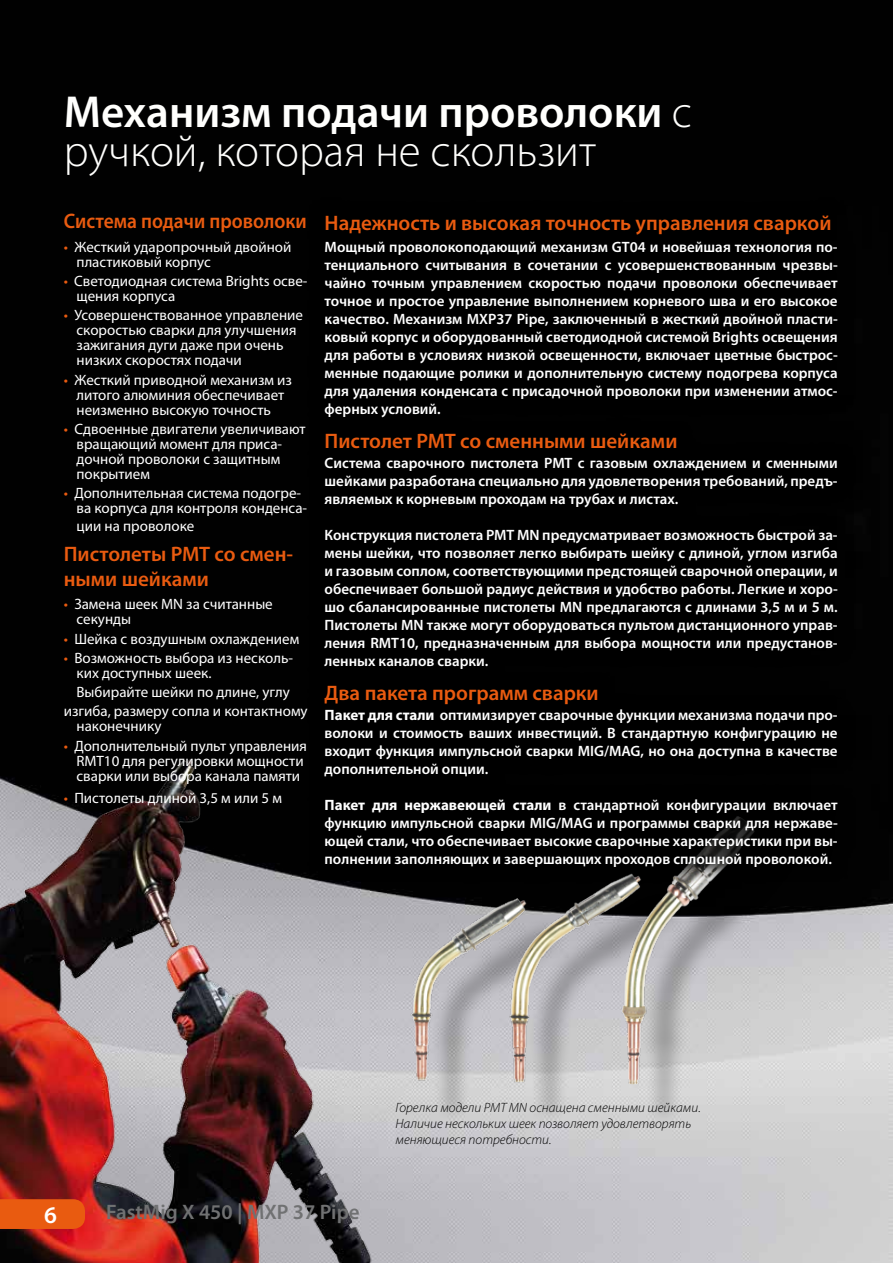
<style>
.page{position:relative;width:893px;height:1263px;background:#fff}
.page>*{position:absolute;margin:0;border:0;box-sizing:border-box;transform-origin:0 0}
.t1{font:300 45px/39px "Myriad Pro";color:#fffffd}
.t2{font:600 24px "Myriad Pro";color:#fff}
.t3{font:600 21px/25.2px "Myriad Pro";color:#e95b10}
.t4{font:600 21px "Myriad Pro";color:#e95b10;scale:.93 1}
.t5{font:600 21px "Myriad Pro";color:#707172}
.t6{font:600 15px/18px "Myriad Pro";color:#fff;text-align:justify}
.t7{font:15px/15px "Myriad Pro";color:#fff}
.t8{font:italic 300 13.5px/16.2px "Myriad Pro";color:#000}
.s1{font-weight:600}
.s2{font-weight:700}
.s3{color:#e95b10}
</style>
<div class="page">
<img style="left:0;top:0;width:893px;height:1263px">
<div style="left:430px;top:834px;width:367px;height:293px;background:#000;opacity:.25"></div>
<img style="left:417px;top:885px;width:365px;height:252px">
<img style="left:0;top:749px;width:417px;height:514px">
<div style="left:307px;top:197px;width:548px;height:688px;background:#000"></div>
<div style="left:0;top:1199px;width:85px;height:30px;background:#e95b10"></div>
<h1 class="t1" style="left:64px;top:92px;width:630px"><span class="s1">Механизм подачи проволоки</span> с ручкой, которая не скользит</h1>
<h3 class="t3" style="left:325px;top:209px;width:508px">Надежность и высокая точность управления сваркой</h3>
<p class="t6" style="left:325px;top:238px;width:515px">Мощный проволокоподающий механизм GT04 и новейшая технология по&shy;тенциального считывания в сочетании с усовершенствованным чрезвы&shy;чайно точным управлением скоростью подачи проволоки обеспечивает точное и простое управление выполнением корневого шва и его высокое качество. Механизм MXP37 Pipe, заключенный в жесткий двойной пласти&shy;ковый корпус и оборудованный светодиодной системой Brights освещения для работы в условиях низкой освещенности, включает цветные быстрос&shy;менные подающие ролики и дополнительную систему подогрева корпуса для удаления конденсата с присадочной проволоки при изменении атмос&shy;ферных условий.</p>
<h3 class="t3" style="left:325px;top:428px;width:354px">Пистолет PMT со сменными шейками</h3>
<p class="t6" style="left:325px;top:454px;width:515px">Система сварочного пистолета PMT с газовым охлаждением и сменными шейками разработана специально для удовлетворения требований, предъ&shy;являемых к корневым проходам на трубах и листах.</p>
<p class="t6" style="left:325px;top:526px;width:515px">Конструкция пистолета PMT MN предусматривает возможность быстрой за&shy;мены шейки, что позволяет легко выбирать шейку с длиной, углом изгиба и газовым соплом, соответствующими предстоящей сварочной операции, и обеспечивает большой радиус действия и удобство работы. Легкие и хоро&shy;шо сбалансированные пистолеты MN предлагаются с длинами 3,5 м и 5 м.<br>Пистолеты MN также могут оборудоваться пультом дистанционного управ&shy;ления RMT10, предназначенным для выбора мощности или предустанов&shy;ленных каналов сварки.</p>
<h3 class="t3" style="left:325px;top:680px;width:276px">Два пакета программ сварки</h3>
<p class="t6" style="left:325px;top:706px;width:515px"><span class="s2">Пакет для стали</span> оптимизирует сварочные функции механизма подачи про&shy;волоки и стоимость ваших инвестиций. В стандартную конфигурацию не входит функция импульсной сварки MIG/MAG, но она доступна в качестве дополнительной опции.</p>
<p class="t6" style="left:325px;top:796px;width:515px"><span class="s2">Пакет для нержавеющей стали</span> в стандартной конфигурации включает функцию импульсной сварки MIG/MAG и программы сварки для нержаве&shy;ющей стали, что обеспечивает высокие сварочные характеристики при вы&shy;полнении заполняющих и завершающих проходов сплошной проволокой.</p>
<h3 class="t4" style="left:64px;top:208px;width:263px">Система подачи проволоки</h3>
<p class="t7" style="left:77px;top:239px;width:216px;text-indent:-13px"><span class="s3">•</span> Жесткий ударопрочный двойной пластиковый корпус</p>
<p class="t7" style="left:77px;top:273px;width:233px;text-indent:-13px"><span class="s3">•</span> Светодиодная система Brights осве&shy;щения корпуса</p>
<p class="t7" style="left:77px;top:308px;width:228px;text-indent:-13px"><span class="s3">•</span> Усовершенствованное управление скоростью сварки для улучшения зажигания дуги даже при очень низких скоростях подачи</p>
<p class="t7" style="left:64px;top:372px;width:230px;text-align:center"><span class="s3">•</span> Жесткий приводной механизм из литого алюминия обеспечивает неизменно высокую точность</p>
<p class="t7" style="left:77px;top:421px;width:231px;text-indent:-13px"><span class="s3">•</span> Сдвоенные двигатели увеличивают вращающий момент для приса&shy;дочной проволоки с защитным покрытием</p>
<p class="t7" style="left:77px;top:485px;width:232px;text-indent:-13px"><span class="s3">•</span> Дополнительная система подогре&shy;ва корпуса для контроля конденса-</p>
<p class="t7" style="left:77px;top:518px;width:119px">ции на проволоке</p>
<h3 class="t3" style="left:64px;top:540px;width:231px">Пистолеты PMT со смен&shy;ными шейками</h3>
<p class="t7" style="left:77px;top:597px;width:198px;text-indent:-13px"><span class="s3">•</span> Замена шеек MN за считанные секунды</p>
<p class="t7" style="left:64px;top:631px;width:237px"><span class="s3">•</span> Шейка с воздушным охлаждением</p>
<p class="t7" style="left:77px;top:650px;width:218px;text-indent:-13px"><span class="s3">•</span> Возможность выбора из несколь&shy;ких доступных шеек.</p>
<p class="t7" style="left:64px;top:682px;width:245px;line-height:19.2px;text-align:center">Выбирайте шейки по длине, углу изгиба, размеру сопла и контактному</p>
<p class="t7" style="left:77px;top:718px;width:86px">наконечнику</p>
<p class="t7" style="left:77px;top:738px;width:232px;text-indent:-13px"><span class="s3">•</span> Дополнительный пульт управления<br>RMT10 для регулировки мощности сварки или выбора канала памяти</p>
<p class="t7" style="left:64px;top:790px;width:220px"><span class="s3">•</span> Пистолеты длиной 3,5 м или 5 м</p>
<h2 class="t2" style="left:44px;top:1200px;width:14px">6</h2>
<h3 class="t5" style="left:106px;top:1199px;width:255px">FastMig X 450 | MXP 37 Pipe</h3>
<p class="t8" style="left:395px;top:1099px;width:307px">Горелка модели PMT MN оснащена сменными шейками.<br>Наличие нескольких шеек позволяет удовлетворять меняющиеся потребности.</p>
</div>
